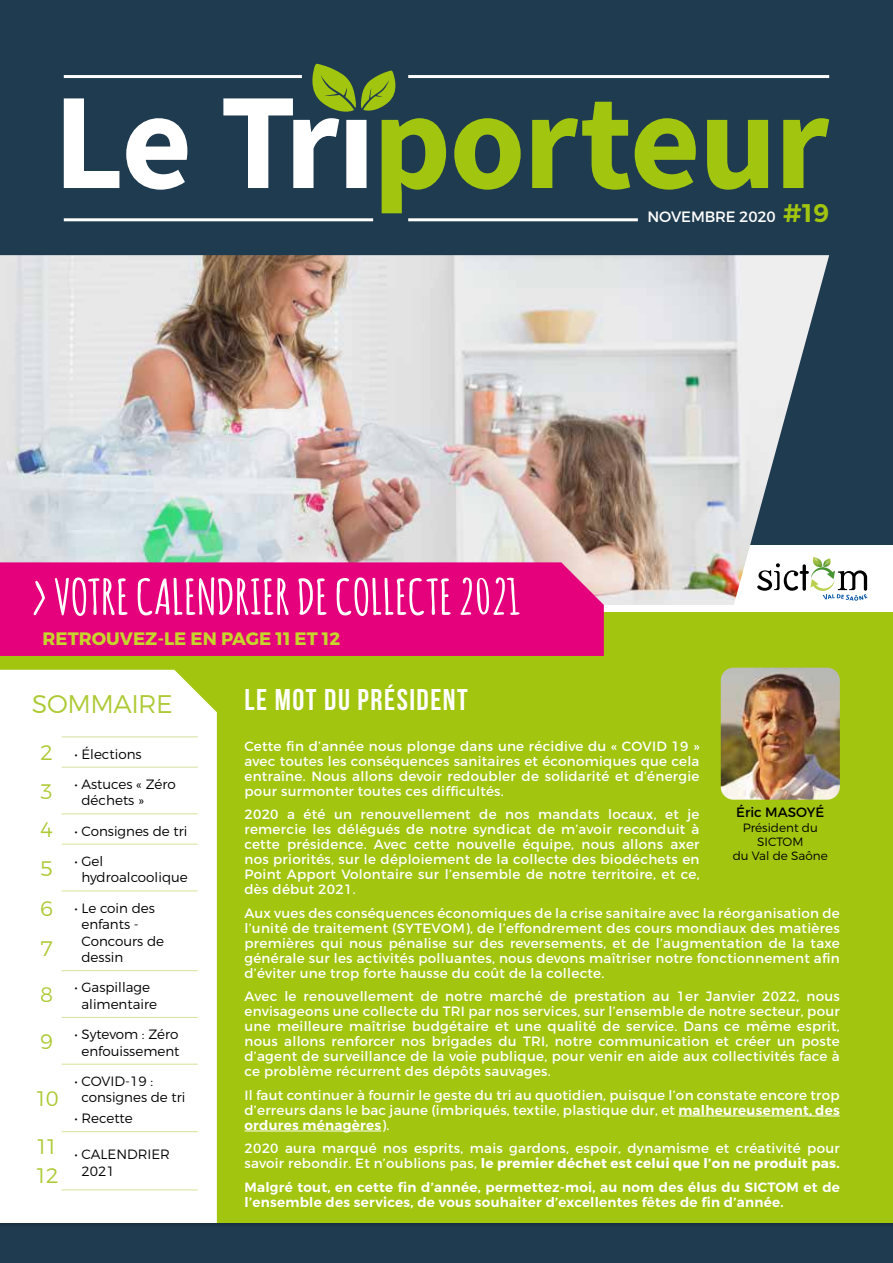
<style>
.page{position:relative;width:893px;height:1263px;background:#fff}
.page>*{position:absolute;margin:0;border:0;box-sizing:border-box;transform-origin:0 0}
.t1{font:700 48px "Amatic";letter-spacing:.02em;color:#fff;scale:1.1 1}
.t2{font:700 30px "Bebas Neue";letter-spacing:.05em;color:#fff}
.t3{font:300 25.5px "Montserrat";letter-spacing:-.02em;color:#adca36}
.t4{font:300 21px "Montserrat";color:#adca36}
.t5{font:700 18px "Montserrat";color:#c7d42d}
.t6{font:15px "Montserrat";letter-spacing:-.01em;color:#fff}
.t7{font:13.5px/15px "Montserrat";letter-spacing:.02em;color:#fff;text-align:justify}
.t8{font:300 13.5px/16.5px "Montserrat";color:#000}
.t9{font:600 13.5px/15px "Montserrat";letter-spacing:.02em;color:#fff}
.t10{font:13.5px "Montserrat";color:#000}
.t11{font:300 12px/14.4px "Montserrat";color:#000;text-align:center}
.s1{font-weight:600;font-size:25.5px;color:#a2c510}
.s2{font-size:21px;color:#adca36}
.s3{font-weight:600}
.s4{font-weight:700}
</style>
<div class="page">
<div style="left:0;top:612px;width:893px;height:651px;background:#a2c510"></div>
<div style="left:0;top:670px;width:217px;height:553px;background:#fff"></div>
<hr style="left:62px;top:736px;width:136px;height:1px;background:#d4e29a">
<hr style="left:62px;top:767px;width:136px;height:1px;background:#d4e29a">
<hr style="left:62px;top:813px;width:136px;height:1px;background:#d4e29a">
<hr style="left:62px;top:844px;width:136px;height:1px;background:#d4e29a">
<hr style="left:62px;top:890px;width:136px;height:1px;background:#d4e29a">
<hr style="left:62px;top:970px;width:136px;height:1px;background:#d4e29a">
<hr style="left:62px;top:1017px;width:136px;height:1px;background:#d4e29a">
<hr style="left:62px;top:1064px;width:136px;height:1px;background:#d4e29a">
<hr style="left:62px;top:1131px;width:136px;height:1px;background:#d4e29a">
<hr style="left:62px;top:1189px;width:136px;height:1px;background:#d4e29a">
<hr style="left:678px;top:1116px;width:162px;height:1px;background:#fff">
<hr style="left:244px;top:1131px;width:137px;height:1px;background:#fff">
<div style="left:0;top:0;width:893px;height:544px;background:#1f3b4f"></div>
<img style="left:0;top:255px;width:829px;height:350px">
<hr style="left:408px;top:75px;width:421px;height:3px;background:#fff">
<hr style="left:408px;top:218px;width:230px;height:3px;background:#fff">
<hr style="left:64px;top:218px;width:309px;height:3px;background:#fff">
<svg style="left:64px;top:64px;width:332px;height:126px"></svg>
<svg style="left:382px;top:102px;width:447px;height:111px"></svg>
<img style="left:721px;top:668px;width:119px;height:132px">
<svg style="left:757px;top:557px;width:110px;height:44px"></svg>
<div style="left:0;top:562px;width:604px;height:94px;background:#e5007c"></div>
<div style="left:0;top:1223px;width:893px;height:40px;background:#1f3b4f"></div>
<p class="t6" style="left:647px;top:207px;width:183px">NOVEMBRE 2020 <span class="s1">#19</span></p>
<h1 class="t1" style="left:32px;top:563px;width:444px">&gt; VOTRE CALENDRIER DE COLLECTE 2021</h1>
<h3 class="t5" style="left:43px;top:627px;width:299px">RETROUVEZ-LE EN PAGE 11 ET 12</h3>
<h3 class="t3" style="left:32px;top:689px;width:142px">SOMMAIRE</h3>
<p class="t8" style="left:40px;top:745px;width:103px"><span class="s2">2</span> • Élections</p>
<h3 class="t4" style="left:40px;top:778px;width:14px">3</h3>
<p class="t8" style="left:81px;top:775px;width:96px;text-indent:-7px">• Astuces « Zéro déchets »</p>
<p class="t8" style="left:40px;top:822px;width:149px"><span class="s2">4</span> • Consignes de tri</p>
<h3 class="t4" style="left:40px;top:855px;width:14px">5</h3>
<p class="t8" style="left:81px;top:852px;width:108px;text-indent:-7px">• Gel hydroalcoolique</p>
<p class="t8" style="left:81px;top:899px;width:84px;text-indent:-41px"><span class="s2">6</span> • Le coin des enfants -<br>Concours de</p>
<h3 class="t4" style="left:40px;top:936px;width:14px">7</h3>
<p class="t8" style="left:81px;top:949px;width:43px">dessin</p>
<h3 class="t4" style="left:40px;top:982px;width:14px">8</h3>
<p class="t8" style="left:74px;top:979px;width:84px;text-align:center">• Gaspillage alimentaire</p>
<h3 class="t4" style="left:40px;top:1028px;width:14px">9</h3>
<p class="t8" style="left:74px;top:1026px;width:107px;text-align:center">• Sytevom : Zéro enfouissement</p>
<h3 class="t4" style="left:35px;top:1086px;width:26px">10</h3>
<p class="t8" style="left:81px;top:1072px;width:106px;text-indent:-7px">• COVID-19 : consignes de tri</p>
<p class="t8" style="left:74px;top:1110px;width:60px">• Recette</p>
<p class="t8" style="left:81px;top:1146px;width:90px;text-indent:-46px"><sup>11</sup> • CALENDRIER<br>2021</p>
<h3 class="t4" style="left:35px;top:1163px;width:25px">12</h3>
<h2 class="t2" style="left:244px;top:683px;width:225px">LE MOT DU PRÉSIDENT</h2>
<p class="t7" style="left:244px;top:738px;width:457px">Cette fin d’année nous plonge dans une récidive du « COVID 19 » avec toutes les conséquences sanitaires et économiques que cela entraîne. Nous allons devoir redoubler de solidarité et d’énergie pour surmonter toutes ces difficultés.</p>
<p class="t7" style="left:244px;top:807px;width:457px">2020 a été un renouvellement de nos mandats locaux, et je remercie les délégués de notre syndicat de m’avoir reconduit à cette présidence. Avec cette nouvelle équipe, nous allons axer nos priorités, sur le déploiement de la collecte des biodéchets en Point Apport Volontaire sur l’ensemble de notre territoire, et ce, dès début 2021.</p>
<p class="t7" style="left:244px;top:905px;width:597px">Aux vues des conséquences économiques de la crise sanitaire avec la réorganisation de l’unité de traitement (SYTEVOM), de l’effondrement des cours mondiaux des matières premières qui nous pénalise sur des reversements, et de l’augmentation de la taxe générale sur les activités polluantes, nous devons maîtriser notre fonctionnement afin d’éviter une trop forte hausse du coût de la collecte.</p>
<p class="t7" style="left:244px;top:989px;width:597px">Avec le renouvellement de notre marché de prestation au 1er Janvier 2022, nous envisageons une collecte du TRI par nos services, sur l’ensemble de notre secteur, pour une meilleure maîtrise budgétaire et une qualité de service. Dans ce même esprit, nous allons renforcer nos brigades du TRI, notre communication et créer un poste d’agent de surveillance de la voie publique, pour venir en aide aux collectivités face à ce problème récurrent des dépôts sauvages.</p>
<p class="t7" style="left:244px;top:1087px;width:597px">Il faut continuer à fournir le geste du tri au quotidien, puisque l’on constate encore trop d’erreurs dans le bac jaune (imbriqués, textile, plastique dur, et <span class="s3">malheureusement, des ordures ménagères</span>).</p>
<p class="t7" style="left:244px;top:1141px;width:597px">2020 aura marqué nos esprits, mais gardons, espoir, dynamisme et créativité pour savoir rebondir. Et n’oublions pas, <span class="s4">le premier déchet est celui que l’on ne produit pas.</span></p>
<p class="t9" style="left:244px;top:1179px;width:597px">Malgré tout, en cette fin d’année, permettez-moi, au nom des élus du SICTOM et de l’ensemble des services, de vous souhaiter d’excellentes fêtes de fin d’année.</p>
<p class="t10" style="left:736px;top:804px;width:90px">Éric MASOYÉ</p>
<p class="t11" style="left:733px;top:820px;width:97px">Président du<br>SICTOM<br>du Val de Saône</p>
</div>
